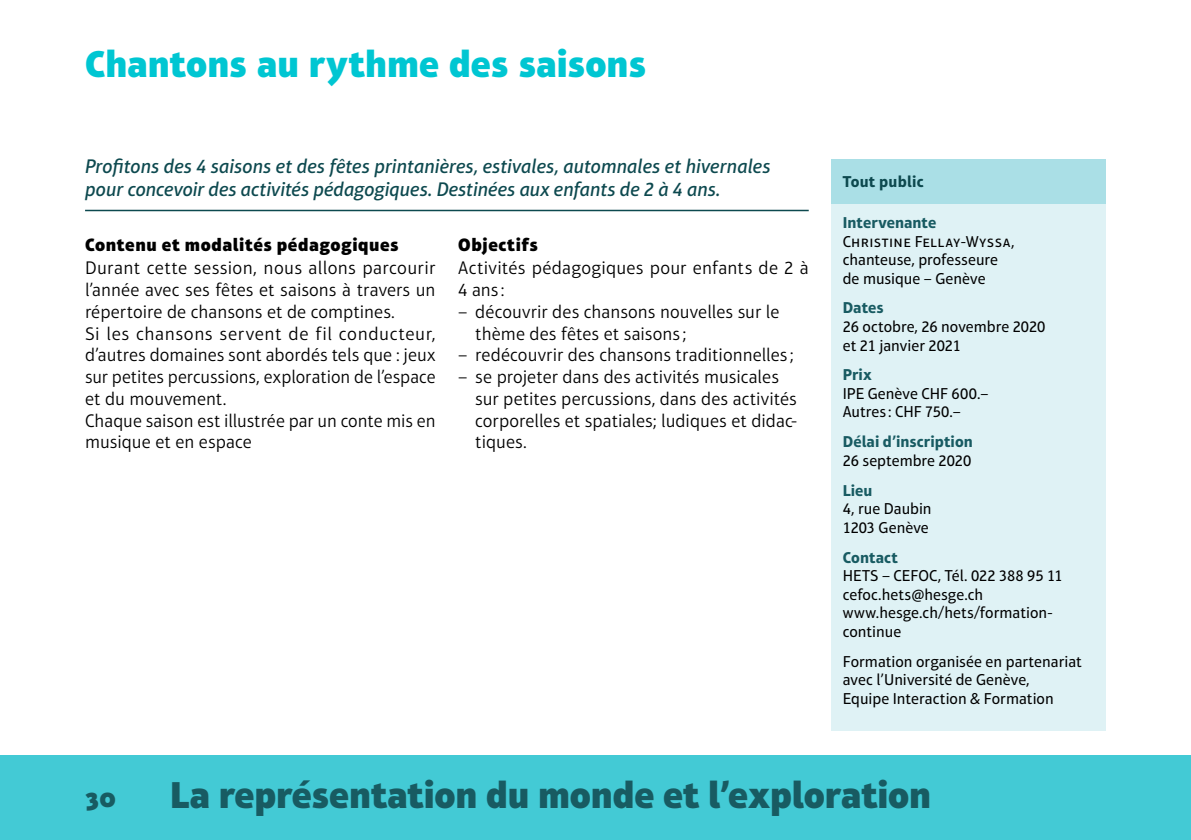
<style>
.page{position:relative;width:1191px;height:840px;background:#fff}
.page>*{position:absolute;margin:0;border:0;box-sizing:border-box;transform-origin:0 0}
.t1{font:900 38px "Aptifer Sans LT Pro";letter-spacing:-.005em;color:#185b62}
.titre_focpe{font:900 38px "Aptifer Sans LT Pro";color:#00c6d2}
.t2{font:900 28px "Aptifer Sans LT Pro";color:#185b62}
.chapeau_focpe{font:italic 500 20px/23px "Aptifer Sans LT Pro";color:#0d494f}
.text_focpe{font:300 18.4px/21.8px "Aptifer Sans LT Pro";color:#000}
.inter_focpe{font:900 18.2px "Aptifer Sans LT Pro";letter-spacing:.03em;color:#000}
.infotext_focpe{font:16px/18.4px "Aptifer Sans LT Pro";color:#000}
.infotext_focpe-2{font:16px/18.4px "Aptifer Sans LT Pro";letter-spacing:.025em;color:#000}
.infotext_focpe-3{font:700 16px/18.4px "Aptifer Sans LT Pro";letter-spacing:.005em;color:#185b62}
.info_cible_focpe{font:700 16px "Aptifer Sans LT Pro";letter-spacing:.015em;color:#0d494f}
.s1{font-weight:700;color:#185b62}
.s2{font-weight:400;color:#000}
</style>
<div class="page">
<div style="left:0;top:754px;width:1191px;height:85px;background:#43cad5"></div>
<div style="left:831px;top:159px;width:275px;height:571px;background:#dff2f5"></div>
<div style="left:831px;top:159px;width:275px;height:44px;background:#aadfe6"></div>
<hr style="left:85px;top:210px;width:723px;height:1px;background:#0d494f">
<p class="titre_focpe" style="left:85px;top:40px;width:562px">Chantons au rythme des saisons</p>
<p class="chapeau_focpe" style="left:85px;top:154px;width:687px">Profitons des 4 saisons et des fêtes printanières, estivales, automnales et hivernales pour concevoir des activités pédagogiques. Destinées aux enfants de 2 à 4 ans.</p>
<p class="inter_focpe" style="left:85px;top:234px;width:315px">Contenu et modalités pédagogiques</p>
<p class="text_focpe" style="left:85px;top:257px;width:352px;text-align:justify">Durant cette session, nous allons parcourir l’année avec ses fêtes et saisons à travers un répertoire de chansons et de comptines.</p>
<p class="text_focpe" style="left:85px;top:322px;width:352px;text-align:justify">Si les chansons servent de fil conducteur, d’autres domaines sont abordés tels que : jeux sur petites percussions, exploration de l’espace et du mouvement.</p>
<p class="text_focpe" style="left:85px;top:409px;width:352px">Chaque saison est illustrée par un conte mis en musique et en espace</p>
<p class="inter_focpe" style="left:458px;top:234px;width:81px">Objectifs</p>
<p class="text_focpe" style="left:458px;top:257px;width:352px">Activités pédagogiques pour enfants de 2 à<br>4 ans :</p>
<p class="text_focpe" style="left:475px;top:301px;width:306px;text-indent:-17px">− découvrir des chansons nouvelles sur le thème des fêtes et saisons ;</p>
<p class="text_focpe" style="left:458px;top:344px;width:337px">− redécouvrir des chansons traditionnelles ;</p>
<p class="text_focpe" style="left:475px;top:366px;width:323px;text-indent:-17px">− se projeter dans des activités musicales sur petites percussions, dans des activités corporelles et spatiales; ludiques et didac&shy;tiques.</p>
<p class="info_cible_focpe" style="left:842px;top:172px;width:82px">Tout public</p>
<p class="infotext_focpe-2" style="left:842px;top:213px;width:173px"><span class="s1">Intervenante<br></span>Christine Fellay-Wyssa, chanteuse, professeure de musique – Genève</p>
<p class="infotext_focpe" style="left:842px;top:299px;width:204px"><span class="s1">Dates<br></span>26 octobre, 26 novembre 2020 et 21 janvier 2021</p>
<p class="infotext_focpe" style="left:842px;top:365px;width:147px"><span class="s1">Prix<br></span>IPE Genève CHF 600.–<br>Autres: CHF 750.–</p>
<p class="infotext_focpe-3" style="left:842px;top:432px;width:132px">Délai d’inscription<br><span class="s2">26 septembre 2020</span></p>
<p class="infotext_focpe" style="left:842px;top:481px;width:90px"><span class="s1">Lieu<br></span>4, rue Daubin<br>1203 Genève</p>
<p class="infotext_focpe" style="left:842px;top:547px;width:221px"><span class="s1">Contact<br></span>HETS – CEFOC, Tél. 022 388 95 11 cefoc.hets@hesge.ch www.hesge.ch/hets/formation&shy;continue</p>
<p class="infotext_focpe" style="left:842px;top:651px;width:241px">Formation organisée en partenariat avec l’Université de Genève,<br>Equipe Interaction &amp; Formation</p>
<h2 class="t2" style="left:85px;top:779px;width:33px">30</h2>
<h1 class="t1" style="left:170px;top:771px;width:762px">La représentation du monde et l’exploration</h1>
</div>
